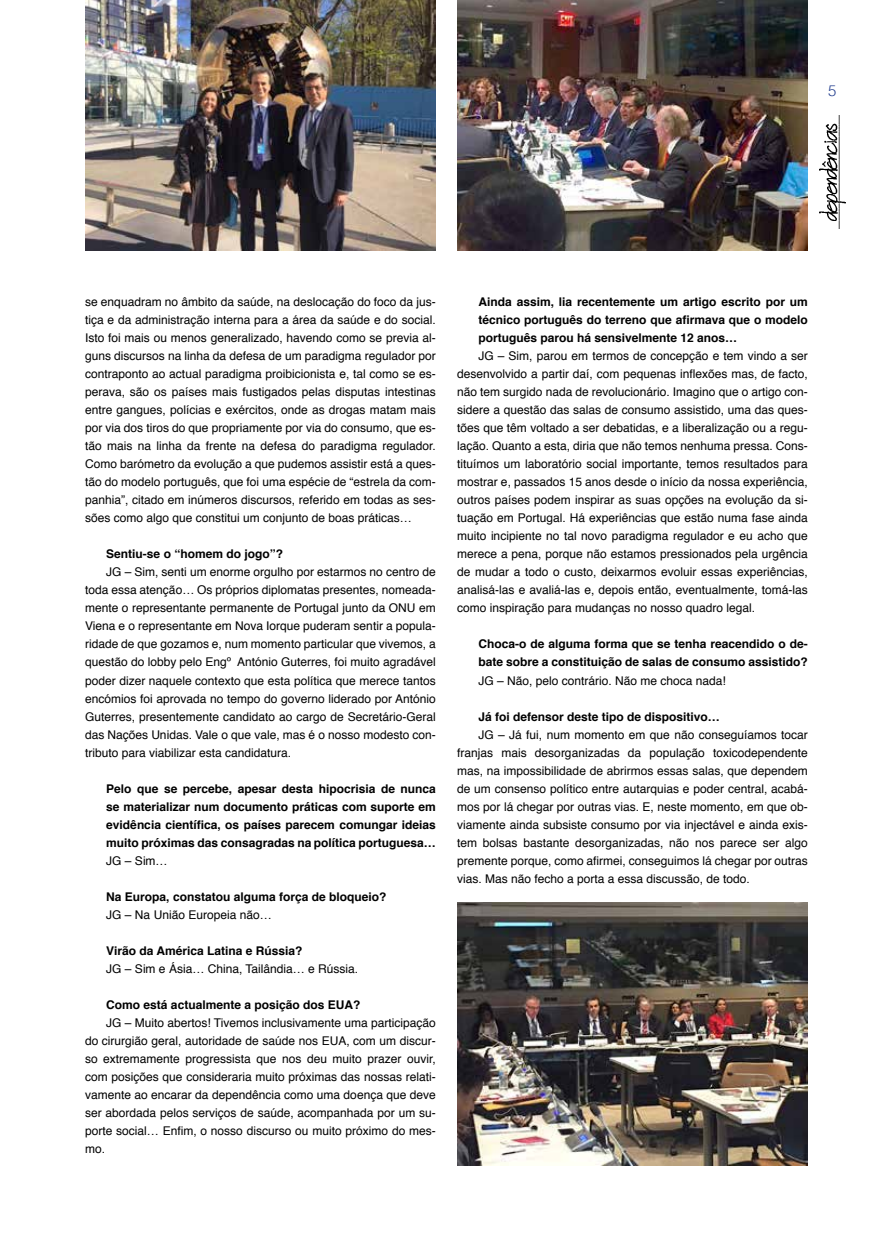
<style>
.page{position:relative;width:893px;height:1251px;background:#fff}
.page>*{position:absolute;margin:0;border:0;box-sizing:border-box;transform-origin:0 0}
.t1{font:300 15px "Helvetica";color:#25408f}
.t2{font:12px/18px "Helvetica";color:#000;text-align:justify}
.t3{font:700 12px/18px "Helvetica";color:#000;text-align:justify}
</style>
<div class="page">
<img style="left:820px;top:115px;width:25px;height:113px">
<img style="left:85px;top:0;width:351px;height:250px">
<img style="left:457px;top:902px;width:351px;height:263px">
<img style="left:457px;top:0;width:351px;height:250px">
<p class="t1" style="left:828px;top:78px;width:10px">5</p>
<p class="t2" style="left:85px;top:293px;width:352px">se enquadram no âmbito da saúde, na deslocação do foco da jus&shy;tiça e da administração interna para a área da saúde e do social.<br>Isto foi mais ou menos generalizado, havendo como se previa al&shy;guns discursos na linha da defesa de um paradigma regulador por contraponto ao actual paradigma proibicionista e, tal como se es&shy;perava, são os países mais fustigados pelas disputas intestinas entre gangues, polícias e exércitos, onde as drogas matam mais por via dos tiros do que propriamente por via do consumo, que es&shy;tão mais na linha da frente na defesa do paradigma regulador.<br>Como barómetro da evolução a que pudemos assistir está a ques&shy;tão do modelo português, que foi uma espécie de “estrela da com&shy;panhia”, citado em inúmeros discursos, referido em todas as ses&shy;sões como algo que constitui um conjunto de boas práticas…</p>
<p class="t3" style="left:106px;top:545px;width:178px">Sentiu-se o “homem do jogo”?</p>
<p class="t2" style="left:85px;top:563px;width:352px;text-indent:21px">JG – Sim, senti um enorme orgulho por estarmos no centro de toda essa atenção… Os próprios diplomatas presentes, nomeada&shy;mente o representante permanente de Portugal junto da ONU em Viena e o representante em Nova Iorque puderam sentir a popula&shy;ridade de que gozamos e, num momento particular que vivemos, a questão do lobby pelo Engº António Guterres, foi muito agradável poder dizer naquele contexto que esta política que merece tantos encómios foi aprovada no tempo do governo liderado por António Guterres, presentemente candidato ao cargo de Secretário-Geral das Nações Unidas. Vale o que vale, mas é o nosso modesto con&shy;tributo para viabilizar esta candidatura.</p>
<p class="t3" style="left:106px;top:779px;width:331px">Pelo que se percebe, apesar desta hipocrisia de nunca se materializar num documento práticas com suporte em evidência científica, os países parecem comungar ideias muito próximas das consagradas na política portuguesa…</p>
<p class="t2" style="left:106px;top:851px;width:63px">JG – Sim…</p>
<p class="t3" style="left:106px;top:887px;width:282px">Na Europa, constatou alguma força de bloqueio?</p>
<p class="t2" style="left:106px;top:905px;width:167px">JG – Na União Europeia não…</p>
<p class="t3" style="left:106px;top:941px;width:198px">Virão da América Latina e Rússia?</p>
<p class="t2" style="left:106px;top:959px;width:253px">JG – Sim e Ásia… China, Tailândia… e Rússia.</p>
<p class="t3" style="left:106px;top:995px;width:256px">Como está actualmente a posição dos EUA?</p>
<p class="t2" style="left:85px;top:1013px;width:352px;text-indent:21px">JG – Muito abertos! Tivemos inclusivamente uma participação do cirurgião geral, autoridade de saúde nos EUA, com um discur&shy;so extremamente progressista que nos deu muito prazer ouvir, com posições que consideraria muito próximas das nossas relati&shy;vamente ao encarar da dependência como uma doença que deve ser abordada pelos serviços de saúde, acompanhada por um su&shy;porte social… Enfim, o nosso discurso ou muito próximo do mes&shy;mo.</p>
<p class="t3" style="left:478px;top:293px;width:331px">Ainda assim, lia recentemente um artigo escrito por um técnico português do terreno que afirmava que o modelo português parou há sensivelmente 12 anos…</p>
<p class="t2" style="left:457px;top:347px;width:352px;text-indent:21px">JG – Sim, parou em termos de concepção e tem vindo a ser desenvolvido a partir daí, com pequenas inflexões mas, de facto, não tem surgido nada de revolucionário. Imagino que o artigo con&shy;sidere a questão das salas de consumo assistido, uma das ques&shy;tões que têm voltado a ser debatidas, e a liberalização ou a regu&shy;lação. Quanto a esta, diria que não temos nenhuma pressa. Cons&shy;tituímos um laboratório social importante, temos resultados para mostrar e, passados 15 anos desde o início da nossa experiência, outros países podem inspirar as suas opções na evolução da si&shy;tuação em Portugal. Há experiências que estão numa fase ainda muito incipiente no tal novo paradigma regulador e eu acho que merece a pena, porque não estamos pressionados pela urgência de mudar a todo o custo, deixarmos evoluir essas experiências, analisá-las e avaliá-las e, depois então, eventualmente, tomá-las como inspiração para mudanças no nosso quadro legal.</p>
<p class="t3" style="left:478px;top:635px;width:331px">Choca-o de alguma forma que se tenha reacendido o de&shy;bate sobre a constituição de salas de consumo assistido?</p>
<p class="t2" style="left:478px;top:671px;width:249px">JG – Não, pelo contrário. Não me choca nada!</p>
<p class="t3" style="left:478px;top:707px;width:243px">Já foi defensor deste tipo de dispositivo…</p>
<p class="t2" style="left:457px;top:725px;width:352px;text-indent:21px">JG – Já fui, num momento em que não conseguíamos tocar franjas mais desorganizadas da população toxicodependente mas, na impossibilidade de abrirmos essas salas, que dependem de um consenso político entre autarquias e poder central, acabá&shy;mos por lá chegar por outras vias. E, neste momento, em que ob&shy;viamente ainda subsiste consumo por via injectável e ainda exis&shy;tem bolsas bastante desorganizadas, não nos parece ser algo premente porque, como afirmei, conseguimos lá chegar por outras vias. Mas não fecho a porta a essa discussão, de todo.</p>
</div>
